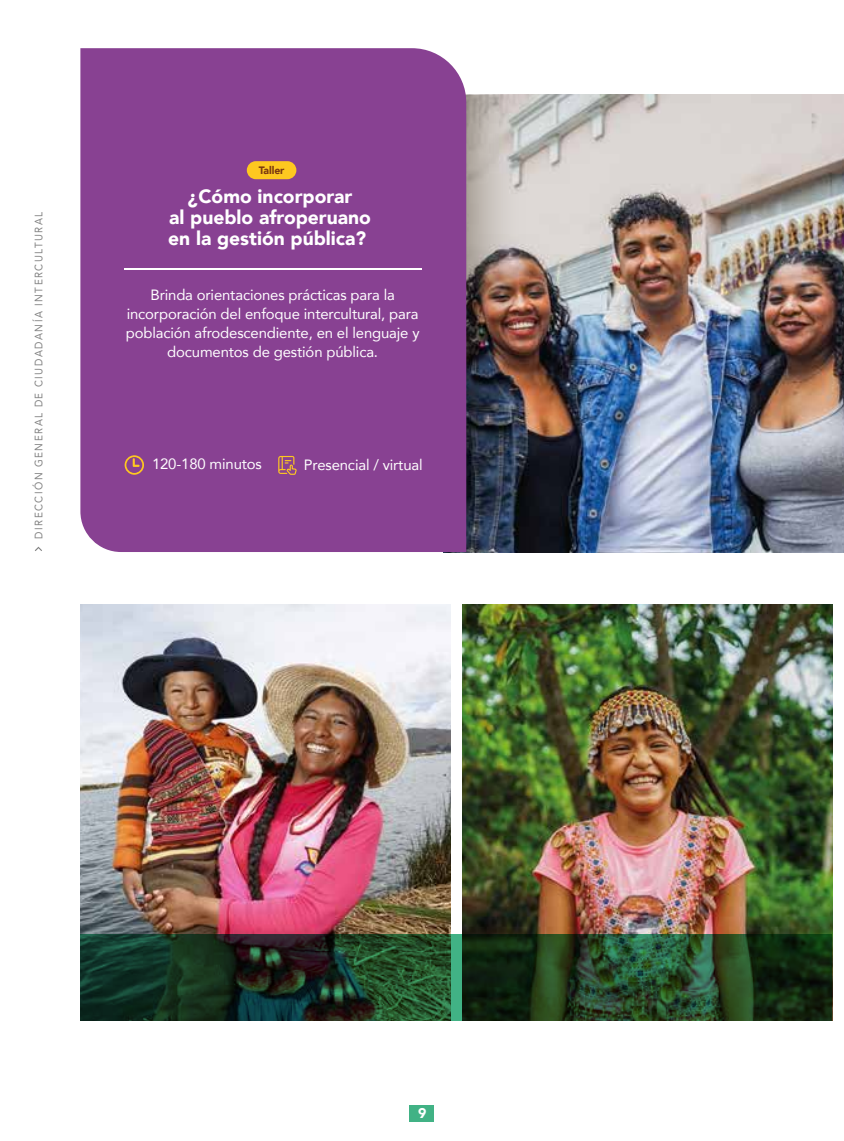
<style>
.page{position:relative;width:844px;height:1141px;background:#fff}
.page>*{position:absolute;margin:0;border:0;box-sizing:border-box;transform-origin:0 0}
.t1{font:900 19.25px/21px "Avenir";color:#fff;text-align:center}
.t2{font:14.88px/19.2px "Avenir";letter-spacing:-.01em;color:#fff;text-align:center}
.t3{font:900 14px "Avenir";color:#fff}
.t4{font:10.85px "Avenir";letter-spacing:.15em;color:#828282;scale:.91 1}
.t5{font:900 10.67px "Avenir";letter-spacing:-.01em;color:#7a3811}
</style>
<div class="page">
<img style="left:538px;top:95px;width:305px;height:457px">
<img style="left:466px;top:95px;width:72px;height:457px">
<div style="left:80px;top:48px;width:386px;height:504px;background:#884192"></div>
<hr style="left:124px;top:268px;width:297px;height:1px;background:#fff">
<div style="left:247px;top:161px;width:49px;height:18px;background:#fec820;border-radius:9px"></div>
<svg style="left:35px;top:547px;width:7px;height:4px"></svg>
<svg style="left:125px;top:455px;width:19px;height:20px"></svg>
<svg style="left:278px;top:456px;width:18px;height:19px"></svg>
<img style="left:462px;top:605px;width:370px;height:329px">
<img style="left:80px;top:605px;width:370px;height:329px">
<svg style="left:80px;top:934px;width:752px;height:87px"></svg>
<div style="left:409px;top:1105px;width:25px;height:16px;background:#41b285"></div>
<p class="t4" style="left:30px;top:539px;width:361px;rotate:-90deg">DIRECCIÓN GENERAL DE CIUDADANÍA INTERCULTURAL</p>
<p class="t5" style="left:259px;top:161px;width:27px">Taller</p>
<p class="t1" style="left:168px;top:185px;width:204px">¿Cómo incorporar<br>al pueblo afroperuano en la gestión pública?</p>
<p class="t2" style="left:126px;top:284px;width:295px">Brinda orientaciones prácticas para la incorporación del enfoque intercultural, para población afrodescendiente, en el lenguaje y documentos de gestión pública.</p>
<p class="t2" style="left:152px;top:454px;width:111px">120-180 minutos</p>
<p class="t2" style="left:304px;top:455px;width:120px">Presencial / virtual</p>
<p class="t3" style="left:418px;top:1101px;width:10px">9</p>
</div>
